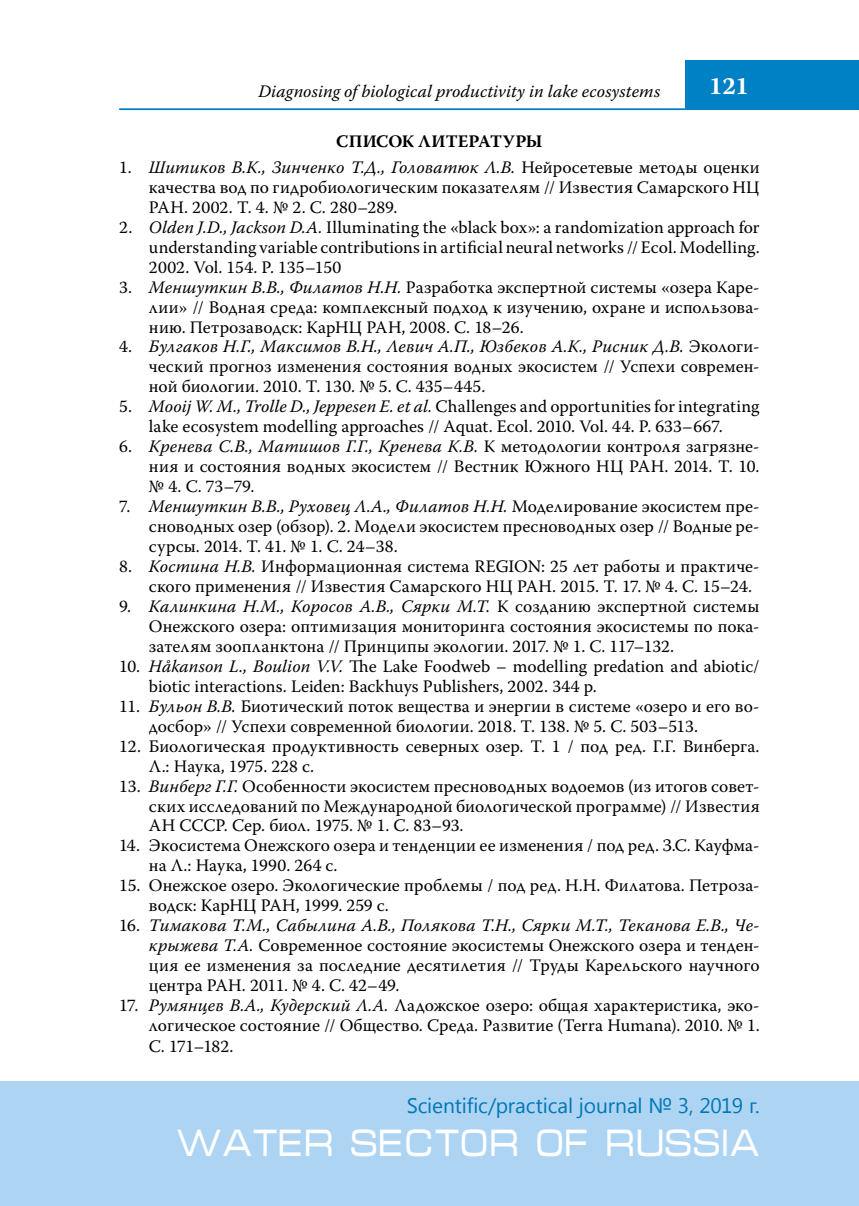
<style>
.page{position:relative;width:859px;height:1206px;background:#fff}
.page>*{position:absolute;margin:0;border:0;box-sizing:border-box;transform-origin:0 0}
.t1{font:38.5px "Micra C";color:#fff;scale:.83 1}
.t2{font:700 24.5px "Warnock Pro";color:#fff}
.t3{font:21px "Segoe UI";letter-spacing:-.005em;color:#0077b6}
.t4{font:17.5px/19.9px "Warnock Pro";letter-spacing:.005em;color:#000;text-align:justify}
.t5{font:italic 17.5px "Warnock Pro";letter-spacing:.005em;color:#000}
.t6{font:700 17.5px "Warnock Pro";letter-spacing:-.005em;color:#000}
.s1{font-style:italic}
</style>
<div class="page">
<hr style="left:119px;top:108px;width:739px;height:2px;background:#0080c5">
<div style="left:685px;top:60px;width:173px;height:50px;background:#0080c5"></div>
<div style="left:0;top:1081px;width:858px;height:124px;background:#add4f3"></div>
<p class="t5" style="left:258px;top:80px;width:403px">Diagnosing of biological productivity in lake ecosystems</p>
<h2 class="t2" style="left:708px;top:71px;width:41px">121</h2>
<p class="t6" style="left:336px;top:131px;width:96px">СПИСОК ЛИТ</p>
<p class="t6" style="left:458px;top:131px;width:85px">ЕРАТУРЫ</p>
<p class="t4" style="left:149px;top:157px;width:612px;text-indent:-30px">1. <span class="s1">Шитиков В.К., Зинченко Т.Д., Головатюк Л.В.</span> Нейросетевые методы оценки качества вод по гидробиологическим показателям // Известия Самарского НЦ РАН. 2002. Т. 4. № 2. С. 280–289.</p>
<p class="t4" style="left:149px;top:217px;width:612px;text-indent:-30px">2. <span class="s1">Olden J.D., Jackson D.A.</span> Illuminating the «black box»: a randomization approach for understanding variable contributions in artificial neural networks // Ecol. Modelling.<br>2002. Vol. 154. P. 135–150</p>
<p class="t4" style="left:149px;top:276px;width:612px;text-indent:-30px">3. <span class="s1">Меншуткин В.В., Филатов Н.Н.</span> Разработка экспертной системы «озера Каре&shy;лии» // Водная среда: комплексный подход к изучению, охране и использова&shy;нию. Петрозаводск: КарНЦ РАН, 2008. С. 18–26.</p>
<p class="t4" style="left:149px;top:336px;width:612px;text-indent:-30px">4. <span class="s1">Булгаков Н.Г., Максимов В.Н., Левич А.П., Юзбеков А.К., Рисник Д.В.</span> Экологи&shy;ческий прогноз изменения состояния водных экосистем // Успехи современ&shy;ной биологии. 2010. Т. 130. № 5. С. 435–445.</p>
<p class="t4" style="left:119px;top:396px;width:641px;text-align:center">5. <span class="s1">Mooij W. M., Trolle D., Jeppesen E. et al.</span> Challenges and opportunities for integrating lake ecosystem modelling approaches // Aquat. Ecol. 2010. Vol. 44. P. 633–667.</p>
<p class="t4" style="left:149px;top:436px;width:612px;text-indent:-30px">6. <span class="s1">Кренева С.В., Матишов Г.Г., Кренева К.В.</span> К методологии контроля загрязне&shy;ния и состояния водных экосистем // Вестник Южного НЦ РАН. 2014. Т. 10. № 4. С. 73–79.</p>
<p class="t4" style="left:149px;top:496px;width:612px;text-indent:-30px">7. <span class="s1">Меншуткин В.В., Руховец Л.А., Филатов Н.Н.</span> Моделирование экосистем пре&shy;сноводных озер (обзор). 2. Модели экосистем пресноводных озер // Водные ре&shy;сурсы. 2014. Т. 41. № 1. С. 24–38.</p>
<p class="t4" style="left:149px;top:556px;width:612px;text-indent:-30px">8. <span class="s1">Костина Н.В.</span> Информационная система REGION: 25 лет работы и практиче&shy;ского применения // Известия Самарского НЦ РАН. 2015. Т. 17. № 4. С. 15–24.</p>
<p class="t4" style="left:149px;top:596px;width:612px;text-indent:-30px">9. <span class="s1">Калинкина Н.М., Коросов А.В., Сярки М.Т.</span> К созданию экспертной системы Онежского озера: оптимизация мониторинга состояния экосистемы по пока&shy;зателям зоопланктона // Принципы экологии. 2017. № 1. С. 117–132.</p>
<p class="t4" style="left:149px;top:655px;width:612px;text-indent:-30px">10. <span class="s1">Håkanson L., Boulion V.V.</span> The Lake Foodweb – modelling predation and abiotic/ biotic interactions. Leiden: Backhuys Publishers, 2002. 344 p.</p>
<p class="t4" style="left:149px;top:695px;width:612px;text-indent:-30px">11. <span class="s1">Бульон В.В.</span> Биотический поток вещества и энергии в системе «озеро и его во&shy;досбор» // Успехи современной биологии. 2018. Т. 138. № 5. С. 503–513.</p>
<p class="t4" style="left:149px;top:735px;width:612px;text-indent:-30px">12. Биологическая продуктивность северных озер. Т. 1 / под ред. Г.Г. Винберга.<br>Л.: Наука, 1975. 228 с.</p>
<p class="t4" style="left:149px;top:775px;width:612px;text-indent:-30px">13. <span class="s1">Винберг Г.Г.</span> Особенности экосистем пресноводных водоемов (из итогов совет&shy;ских исследований по Международной биологической программе) // Известия АН СССР. Сер. биол. 1975. № 1. С. 83–93.</p>
<p class="t4" style="left:149px;top:835px;width:612px;text-indent:-30px">14. Экосистема Онежского озера и тенденции ее изменения / под ред. З.С. Кауфма&shy;на Л.: Наука, 1990. 264 с.</p>
<p class="t4" style="left:149px;top:875px;width:612px;text-indent:-30px">15. Онежское озеро. Экологические проблемы / под ред. Н.Н. Филатова. Петроза&shy;водск: КарНЦ РАН, 1999. 259 с.</p>
<p class="t4" style="left:149px;top:915px;width:612px;text-indent:-30px">16. <span class="s1">Тимакова Т.М., Сабылина А.В., Полякова Т.Н., Сярки М.Т., Теканова Е.В., Че&shy;крыжева Т.А.</span> Современное состояние экосистемы Онежского озера и тенден&shy;ция ее изменения за последние десятилетия // Труды Карельского научного центра РАН. 2011. № 4. С. 42–49.</p>
<p class="t4" style="left:149px;top:994px;width:612px;line-height:20.5px;text-indent:-30px">17. <span class="s1">Румянцев В.А., Кудерский Л.А.</span> Ладожское озеро: общая характеристика, эко&shy;логическое состояние // Общество. Среда. Развитие (Terra Humana). 2010. № 1.<br>С. 171–182.</p>
<p class="t3" style="left:406px;top:1090px;width:354px">scientific/practical journal № 3, 2019 г.</p>
<h1 class="t1" style="left:175px;top:1126px;width:705px">WATER SECTOR OF RUSSIA</h1>
</div>
